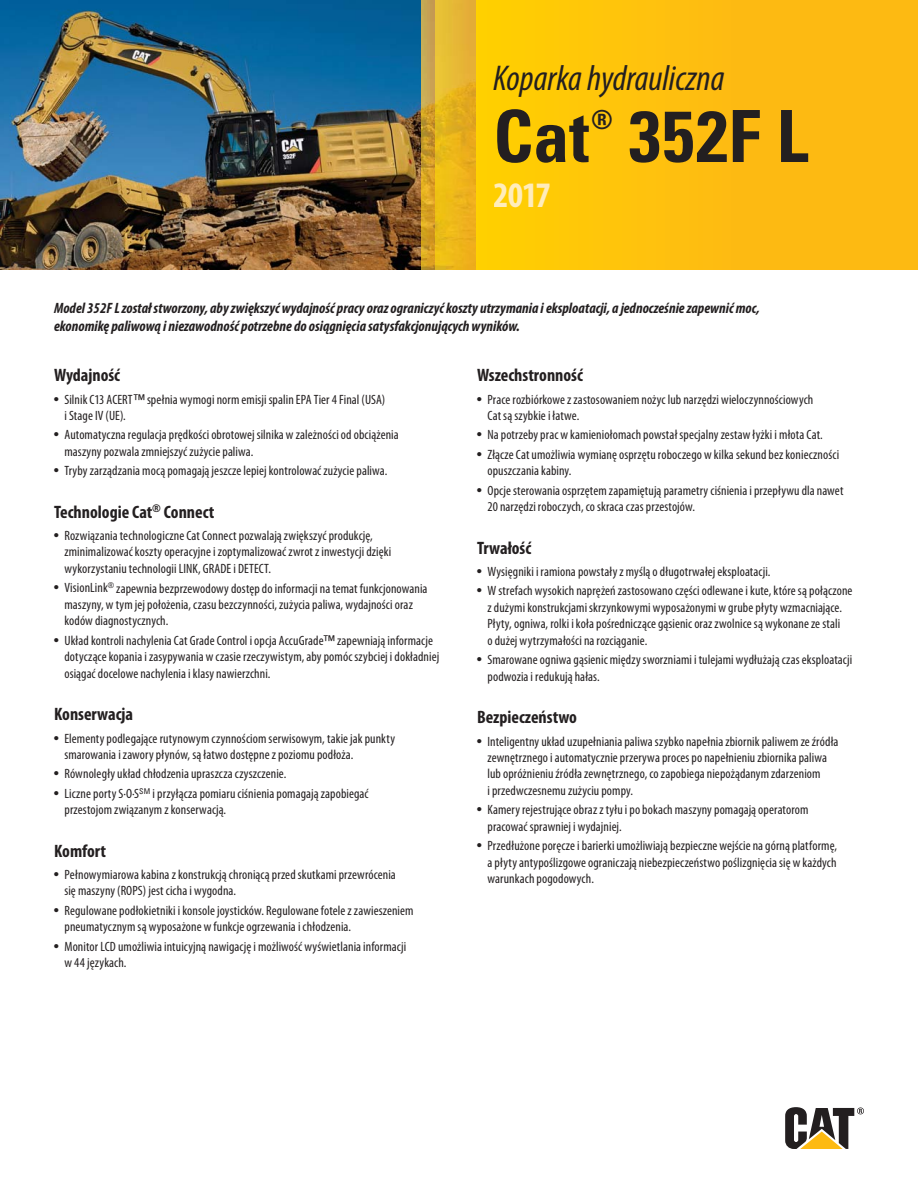
<style>
.page{position:relative;width:918px;height:1188px;background:#fff}
.page>*{position:absolute;margin:0;border:0;box-sizing:border-box;transform-origin:0 0}
.t1{font:700 condensed 72px "Univers LT Std";letter-spacing:.005em;color:#231f20}
.t2{font:italic condensed 36px "Myriad Pro";color:#231f20}
.t3{font:700 condensed 36px "Myriad Pro";color:#ffedbc}
.t4{font:700 condensed 26.25px "Univers LT Std";color:#231f20}
.t5{font:700 condensed 18px "Myriad Pro";color:#231f20}
.t6{font:italic 700 condensed 15px/18px "Myriad Pro";color:#231f20}
.t7{font:condensed 13.5px/16.5px "Myriad Pro";letter-spacing:.01em;color:#231f20}
.s1{color:#ffecbb}
.s2{font-family:"Univers LT Std"}
</style>
<div class="page">
<svg style="left:785px;top:1107px;width:79px;height:42px"></svg>
<img style="left:0;top:0;width:435px;height:270px">
<svg style="left:475px;top:0;width:443px;height:270px;background:#fdc00d"></svg>
<svg style="left:435px;top:0;width:40px;height:270px;background:#e9b623"></svg>
<div style="left:494px;top:183px;width:56px;height:24px;background:#ffcd03"></div>
<h2 class="t2" style="left:493px;top:64px;width:233px">Koparka hydrauliczna</h2>
<h1 class="t1" style="left:493px;top:102px;width:98px">Cat</h1>
<h3 class="t4" style="left:591px;top:107px;width:23px">®</h3>
<h1 class="t1" style="left:629px;top:102px;width:181px">352F L</h1>
<h2 class="t3" style="left:493px;top:181px;width:59px">20<span class="s1">17</span></h2>
<p class="t6" style="left:54px;top:300px;width:707px">Model 352F L został stworzony, aby zwiększyć wydajność pracy oraz ograniczyć koszty utrzymania i eksploatacji, a jednocześnie zapewnić moc, ekonomikę paliwową i niezawodność potrzebne do osiągnięcia satysfakcjonujących wyników.</p>
<h3 class="t5" style="left:54px;top:368px;width:68px">Wydajność</h3>
<p class="t7" style="left:65px;top:392px;width:322px;text-indent:-11px"><span class="s2">•</span> Silnik C13 ACERT<span class="s2">™</span> spełnia wymogi norm emisji spalin EPA Tier 4 Final (USA) i Stage IV (UE).</p>
<p class="t7" style="left:65px;top:428px;width:336px;text-indent:-11px"><span class="s2">•</span> Automatyczna regulacja prędkości obrotowej silnika w zależności od obciążenia maszyny pozwala zmniejszyć zużycie paliwa.</p>
<p class="t7" style="left:54px;top:464px;width:335px"><span class="s2">•</span> Tryby zarządzania mocą pomagają jeszcze lepiej kontrolować zużycie paliwa.</p>
<h3 class="t5" style="left:54px;top:505px;width:162px">Technologie Cat<sup>®</sup> Connect</h3>
<p class="t7" style="left:65px;top:529px;width:328px;text-indent:-11px"><span class="s2">•</span> Rozwiązania technologiczne Cat Connect pozwalają zwiększyć produkcję, zminimalizować koszty operacyjne i zoptymalizować zwrot z inwestycji dzięki wykorzystaniu technologii LINK, GRADE i DETECT.</p>
<p class="t7" style="left:65px;top:581px;width:365px;text-indent:-11px"><span class="s2">•</span> VisionLink<sup>®</sup> zapewnia bezprzewodowy dostęp do informacji na temat funkcjonowania maszyny, w tym jej położenia, czasu bezczynności, zużycia paliwa, wydajności oraz kodów diagnostycznych.</p>
<p class="t7" style="left:65px;top:634px;width:376px;text-indent:-11px"><span class="s2">•</span> Układ kontroli nachylenia Cat Grade Control i opcja AccuGrade<span class="s2">™</span> zapewniają informacje dotyczące kopania i zasypywania w czasie rzeczywistym, aby pomóc szybciej i dokładniej osiągać docelowe nachylenia i klasy nawierzchni.</p>
<h3 class="t5" style="left:54px;top:707px;width:81px">Konserwacja</h3>
<p class="t7" style="left:65px;top:731px;width:332px;text-indent:-11px"><span class="s2">•</span> Elementy podlegające rutynowym czynnościom serwisowym, takie jak punkty smarowania i zawory płynów, są łatwo dostępne z poziomu podłoża.</p>
<p class="t7" style="left:54px;top:767px;width:234px"><span class="s2">•</span> Równoległy układ chłodzenia upraszcza czyszczenie.</p>
<p class="t7" style="left:64px;top:787px;width:306px;text-indent:-10px"><span class="s2">•</span> Liczne porty S∙O∙S<sup>SM</sup> i przyłącza pomiaru ciśnienia pomagają zapobiegać przestojom związanym z konserwacją.</p>
<h3 class="t5" style="left:54px;top:844px;width:54px">Komfort</h3>
<p class="t7" style="left:65px;top:868px;width:333px;text-indent:-11px"><span class="s2">•</span> Pełnowymiarowa kabina z konstrukcją chroniącą przed skutkami przewrócenia się maszyny (ROPS) jest cicha i wygodna.</p>
<p class="t7" style="left:65px;top:904px;width:351px;text-indent:-11px"><span class="s2">•</span> Regulowane podłokietniki i konsole joysticków. Regulowane fotele z zawieszeniem pneumatycznym są wyposażone w funkcje ogrzewania i chłodzenia.</p>
<p class="t7" style="left:65px;top:940px;width:343px;text-indent:-11px"><span class="s2">•</span> Monitor LCD umożliwia intuicyjną nawigację i możliwość wyświetlania informacji w 44 językach.</p>
<h3 class="t5" style="left:477px;top:368px;width:107px">Wszechstronność</h3>
<p class="t7" style="left:488px;top:392px;width:327px;text-indent:-11px"><span class="s2">•</span> Prace rozbiórkowe z zastosowaniem nożyc lub narzędzi wieloczynnościowych<br>Cat są szybkie i łatwe.</p>
<p class="t7" style="left:477px;top:428px;width:347px"><span class="s2">•</span> Na potrzeby prac w kamieniołomach powstał specjalny zestaw łyżki i młota Cat.</p>
<p class="t7" style="left:488px;top:448px;width:353px;text-indent:-11px"><span class="s2">•</span> Złącze Cat umożliwia wymianę osprzętu roboczego w kilka sekund bez konieczności opuszczania kabiny.</p>
<p class="t7" style="left:488px;top:484px;width:357px;text-indent:-11px"><span class="s2">•</span> Opcje sterowania osprzętem zapamiętują parametry ciśnienia i przepływu dla nawet<br>20 narzędzi roboczych, co skraca czas przestojów.</p>
<h3 class="t5" style="left:477px;top:541px;width:56px">Trwałość</h3>
<p class="t7" style="left:477px;top:565px;width:295px"><span class="s2">•</span> Wysięgniki i ramiona powstały z myślą o długotrwałej eksploatacji.</p>
<p class="t7" style="left:488px;top:584px;width:367px;text-indent:-11px"><span class="s2">•</span> W strefach wysokich naprężeń zastosowano części odlewane i kute, które są połączone z dużymi konstrukcjami skrzynkowymi wyposażonymi w grube płyty wzmacniające.<br>Płyty, ogniwa, rolki i koła pośredniczące gąsienic oraz zwolnice są wykonane ze stali<br>o dużej wytrzymałości na rozciąganie.</p>
<p class="t7" style="left:488px;top:653px;width:366px;text-indent:-11px"><span class="s2">•</span> Smarowane ogniwa gąsienic między sworzniami i tulejami wydłużają czas eksploatacji podwozia i redukują hałas.</p>
<h3 class="t5" style="left:477px;top:710px;width:101px">Bezpieczeństwo</h3>
<p class="t7" style="left:488px;top:734px;width:353px;text-indent:-11px"><span class="s2">•</span> Inteligentny układ uzupełniania paliwa szybko napełnia zbiornik paliwem ze źródła zewnętrznego i automatycznie przerywa proces po napełnieniu zbiornika paliwa lub opróżnieniu źródła zewnętrznego, co zapobiega niepożądanym zdarzeniom<br>i przedwczesnemu zużyciu pompy.</p>
<p class="t7" style="left:488px;top:803px;width:323px;text-indent:-11px"><span class="s2">•</span> Kamery rejestrujące obraz z tyłu i po bokach maszyny pomagają operatorom pracować sprawniej i wydajniej.</p>
<p class="t7" style="left:488px;top:839px;width:351px;text-align:justify;text-indent:-11px"><span class="s2">•</span> Przedłużone poręcze i barierki umożliwiają bezpieczne wejście na górną platformę, a płyty antypoślizgowe ograniczają niebezpieczeństwo poślizgnięcia się w każdych warunkach pogodowych.</p>
</div>
